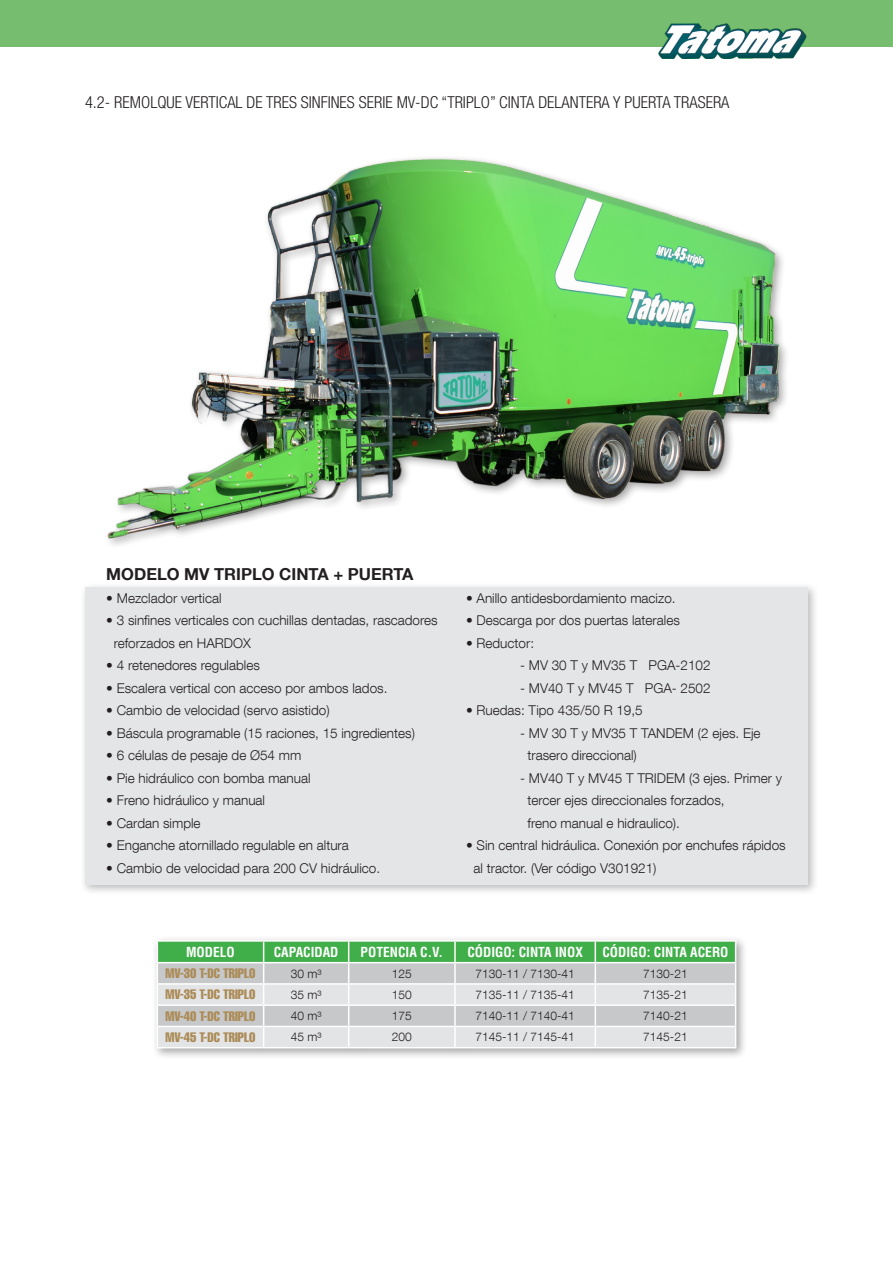
<style>
.page{position:relative;width:893px;height:1263px;background:#fff}
.page>*{position:absolute;margin:0;border:0;box-sizing:border-box;transform-origin:0 0}
.t1{font:300 condensed 16.5px "Helvetica Neue LT Com";color:#231f20}
.t2{font:700 16.5px "Helvetica Neue LT Com";color:#231f20}
.t3{font:300 13.5px/22.5px "Helvetica Neue LT Com";color:#231f20}
.t4{font:700 condensed 13.5px "Helvetica LT Std";color:#fff}
.t5{font:13.5px "Helvetica LT Std Comp";color:#ab8b56}
.t6{font:300 12px "Helvetica Neue LT Com";color:#231f20}
</style>
<div class="page">
<div style="left:0;top:0;width:893px;height:47px;background:#76bd6f"></div>
<img style="left:658px;top:23px;width:149px;height:36px">
<div style="left:80px;top:582px;width:739px;height:314px;background:#231f20;opacity:.4"></div>
<div style="left:85px;top:587px;width:723px;height:297px;background:#e4e5e7"></div>
<img style="left:107px;top:158px;width:679px;height:387px">
<div style="left:151px;top:935px;width:597px;height:125px;background:#231f20;opacity:.4"></div>
<hr style="left:157px;top:940px;width:107px;height:2px;background:#fff">
<hr style="left:264px;top:940px;width:85px;height:2px;background:#fff">
<hr style="left:349px;top:940px;width:106px;height:2px;background:#fff">
<hr style="left:455px;top:940px;width:140px;height:2px;background:#fff">
<hr style="left:595px;top:940px;width:141px;height:2px;background:#fff">
<svg style="left:157px;top:941px;width:579px;height:107px;background:#bcd2c0"></svg>
<p class="t1" style="left:85px;top:92px;width:646px">4.2- REMOLQUE VERTICAL DE TRES SINFINES SERIE MV-DC “TRIPLO” CINTA DELANTERA Y PUERTA TRASERA</p>
<p class="t2" style="left:106px;top:564px;width:309px">MODELO MV TRIPLO CINTA + PUERTA</p>
<p class="t3" style="left:106px;top:586px;width:117px">• Mezclador vertical</p>
<p class="t3" style="left:114px;top:609px;width:325px;text-indent:-8px">• 3 sinfines verticales con cuchillas dentadas, rascadores reforzados en HARDOX</p>
<p class="t3" style="left:106px;top:654px;width:155px">• 4 retenedores regulables</p>
<p class="t3" style="left:106px;top:676px;width:283px">• Escalera vertical con acceso por ambos lados.</p>
<p class="t3" style="left:106px;top:699px;width:225px">• Cambio de velocidad (servo asistido)</p>
<p class="t3" style="left:106px;top:721px;width:310px">• Báscula programable (15 raciones, 15 ingredientes)</p>
<p class="t3" style="left:106px;top:744px;width:197px">• 6 células de pesaje de Ø54 mm</p>
<p class="t3" style="left:106px;top:766px;width:206px">• Pie hidráulico con bomba manual</p>
<p class="t3" style="left:106px;top:789px;width:160px">• Freno hidráulico y manual</p>
<p class="t3" style="left:106px;top:811px;width:96px">• Cardan simple</p>
<p class="t3" style="left:106px;top:834px;width:244px">• Enganche atornillado regulable en altura</p>
<p class="t3" style="left:106px;top:856px;width:275px">• Cambio de velocidad para 200 CV hidráulico.</p>
<p class="t3" style="left:466px;top:586px;width:211px">• Anillo antidesbordamiento macizo.</p>
<p class="t3" style="left:466px;top:609px;width:215px">• Descarga por dos puertas laterales</p>
<p class="t3" style="left:466px;top:631px;width:70px">• Reductor:</p>
<p class="t3" style="left:520px;top:654px;width:192px">- MV 30 T y MV35 T PGA-2102</p>
<p class="t3" style="left:520px;top:676px;width:192px">- MV40 T y MV45 T PGA- 2502</p>
<p class="t3" style="left:466px;top:699px;width:178px">• Ruedas: Tipo 435/50 R 19,5</p>
<p class="t3" style="left:520px;top:721px;width:242px">- MV 30 T y MV35 T TANDEM (2 ejes. Eje</p>
<p class="t3" style="left:528px;top:744px;width:111px">trasero direccional)</p>
<p class="t3" style="left:520px;top:766px;width:263px">- MV40 T y MV45 T TRIDEM (3 ejes. Primer y</p>
<p class="t3" style="left:528px;top:789px;width:199px">tercer ejes direccionales forzados,</p>
<p class="t3" style="left:528px;top:811px;width:154px">freno manual e hidraulico).</p>
<p class="t3" style="left:466px;top:834px;width:321px">• Sin central hidráulica. Conexión por enchufes rápidos</p>
<p class="t3" style="left:474px;top:856px;width:184px">al tractor. (Ver código V301921)</p>
<p class="t4" style="left:186px;top:943px;width:50px">MODELO</p>
<p class="t4" style="left:274px;top:943px;width:66px">CAPACIDAD</p>
<p class="t4" style="left:361px;top:943px;width:84px">POTENCIA C.V.</p>
<p class="t4" style="left:467px;top:943px;width:117px">CÓDIGO: CINTA INOX</p>
<p class="t4" style="left:602px;top:943px;width:128px">CÓDIGO: CINTA ACERO</p>
<p class="t5" style="left:166px;top:965px;width:91px">MV-30 T-DC TRIPLO</p>
<p class="t6" style="left:291px;top:966px;width:32px">30 m³</p>
<p class="t6" style="left:392px;top:966px;width:22px">125</p>
<p class="t6" style="left:475px;top:966px;width:101px">7130-11 / 7130-41</p>
<p class="t6" style="left:643px;top:966px;width:46px">7130-21</p>
<p class="t5" style="left:166px;top:986px;width:91px">MV-35 T-DC TRIPLO</p>
<p class="t6" style="left:291px;top:987px;width:32px">35 m³</p>
<p class="t6" style="left:392px;top:987px;width:22px">150</p>
<p class="t6" style="left:475px;top:987px;width:101px">7135-11 / 7135-41</p>
<p class="t6" style="left:643px;top:987px;width:46px">7135-21</p>
<p class="t5" style="left:166px;top:1007px;width:91px">MV-40 T-DC TRIPLO</p>
<p class="t6" style="left:291px;top:1008px;width:32px">40 m³</p>
<p class="t6" style="left:392px;top:1008px;width:22px">175</p>
<p class="t6" style="left:475px;top:1008px;width:101px">7140-11 / 7140-41</p>
<p class="t6" style="left:643px;top:1008px;width:46px">7140-21</p>
<p class="t5" style="left:166px;top:1028px;width:91px">MV-45 T-DC TRIPLO</p>
<p class="t6" style="left:291px;top:1030px;width:32px">45 m³</p>
<p class="t6" style="left:392px;top:1030px;width:22px">200</p>
<p class="t6" style="left:475px;top:1030px;width:101px">7145-11 / 7145-41</p>
<p class="t6" style="left:643px;top:1030px;width:46px">7145-21</p>
</div>
